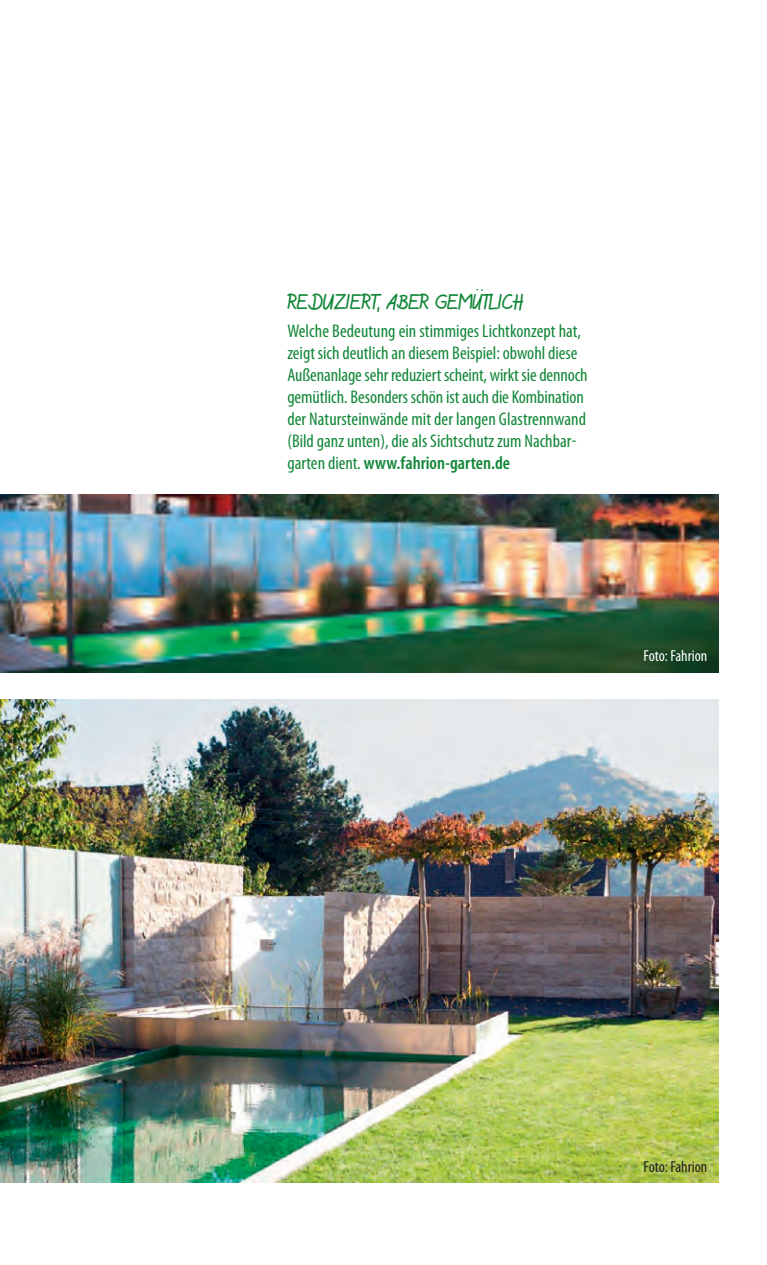
<style>
.page{position:relative;width:767px;height:1265px;background:#fff}
.page>*{position:absolute;margin:0;border:0;box-sizing:border-box;transform-origin:0 0}
.t1{font:condensed 18.4px/22px "Myriad Pro";color:#118637}
.t2{font:18.4px "Agilo Handwriting";color:#118637}
.t3{font:condensed 16px "Myriad Pro";color:#fff}
.t4{font:condensed 16px "Myriad Pro";color:#231f20}
.s1{font-weight:600}
</style>
<div class="page">
<img style="left:0;top:699px;width:718px;height:484px">
<img style="left:0;top:494px;width:718px;height:179px">
<p class="t2" style="left:287px;top:292px;width:237px">REDUZIERT, ABER GEMÜTLICH</p>
<p class="t1" style="left:287px;top:319px;width:302px">Welche Bedeutung ein stimmiges Lichtkonzept hat, zeigt sich deutlich an diesem Beispiel: obwohl diese Außenanlage sehr reduziert scheint, wirkt sie dennoch gemütlich. Besonders schön ist auch die Kombination der Natursteinwände mit der langen Glastrennwand (Bild ganz unten), die als Sichtschutz zum Nachbar&shy;garten dient. <span class="s1">www.fahrion-garten.de</span></p>
<p class="t3" style="left:643px;top:646px;width:65px">Foto: Fahrion</p>
<p class="t4" style="left:643px;top:1156px;width:65px">Foto: Fahrion</p>
</div>
